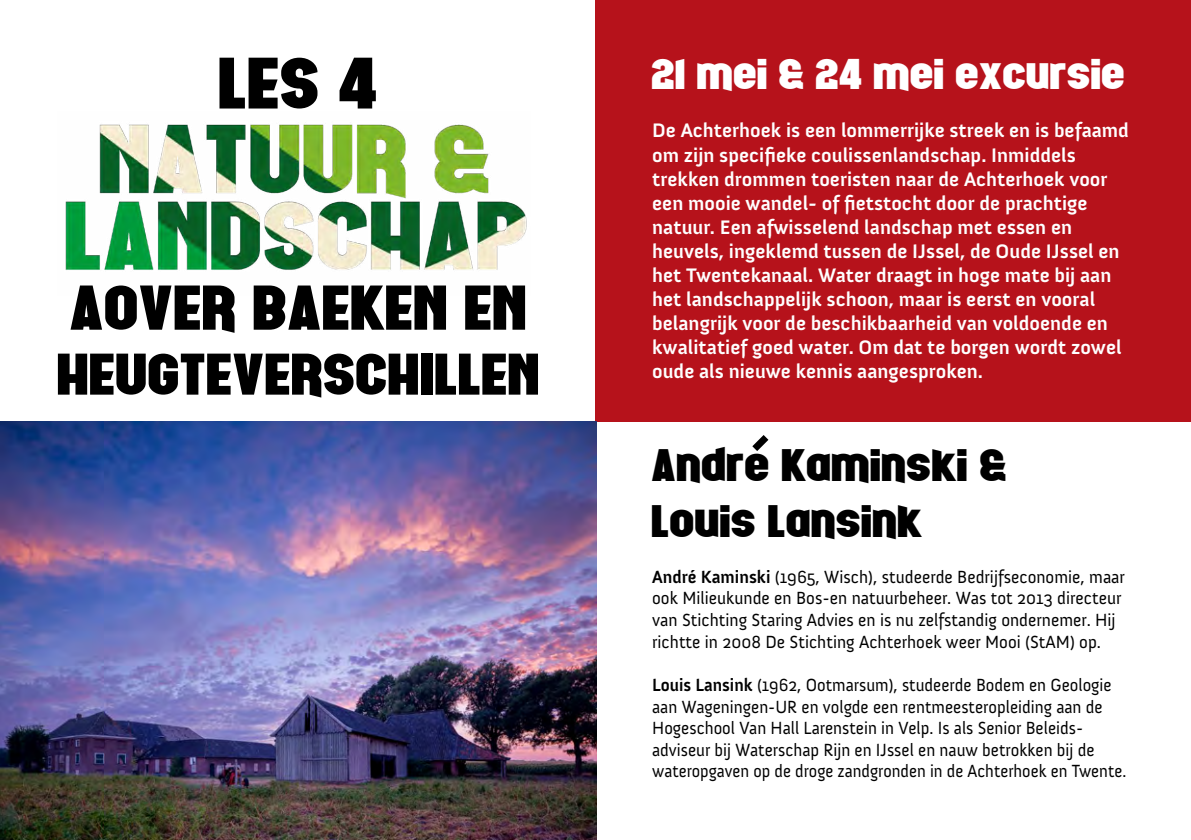
<style>
.page{position:relative;width:1191px;height:840px;background:#fff}
.page>*{position:absolute;margin:0;border:0;box-sizing:border-box;transform-origin:0 0}
.t1{font:74.2px "Fight Night";color:#000}
.t2{font:64.6px "Fight Night";color:#000}
.t3{font:60px "Fight Night";color:#000}
.t4{font:46.6px/56px "Fight Night";color:#000}
.t5{font:44px "Fight Night";color:#fff}
.t6{font:700 20px/24px "Anivers";color:#fff}
.t7{font:18px/21.6px "Anivers";color:#000;scale:.95 1}
.t8{font:18px/21.6px "Anivers";color:#000}
.s1{font-weight:700}
</style>
<div class="page">
<div style="left:595px;top:0;width:596px;height:421px;background:#b6121b"></div>
<img style="left:0;top:421px;width:596px;height:418px">
<img style="left:65px;top:124px;width:462px;height:146px">
<h1 class="t1" style="left:219px;top:54px;width:161px">LES 4</h1>
<h2 class="t2" style="left:71px;top:282px;width:459px">AOVER BAEKEN EN</h2>
<h3 class="t3" style="left:58px;top:350px;width:484px">HEUGTEVERSCHILLEN</h3>
<h3 class="t5" style="left:652px;top:57px;width:475px">21 mei &amp; 24 mei excursie</h3>
<p class="t6" style="left:652px;top:119px;width:478px">De Achterhoek is een lommerrijke streek en is befaamd om zijn specifieke coulissenlandschap. Inmiddels trekken drommen toeristen naar de Achterhoek voor een mooie wandel- of fietstocht door de prachtige natuur. Een afwisselend landschap met essen en heuvels, ingeklemd tussen de IJssel, de Oude IJssel en het Twentekanaal. Water draagt in hoge mate bij aan het landschappelijk schoon, maar is eerst en vooral belangrijk voor de beschikbaarheid van voldoende en kwalitatief goed water. Om dat te borgen wordt zowel oude als nieuwe kennis aangesproken.</p>
<h3 class="t4" style="left:652px;top:440px;width:357px">Andre Kaminski &amp;<br>Louis Lansink</h3>
<p class="t8" style="left:652px;top:566px;width:474px"><span class="s1">André Kaminski</span> (1965, Wisch), studeerde Bedrijfseconomie, maar ook Milieukunde en Bos-en natuurbeheer. Was tot 2013 directeur van Stichting Staring Advies en is nu zelfstandig ondernemer. Hij richtte in 2008 De Stichting Achterhoek weer Mooi (StAM) op.</p>
<p class="t7" style="left:652px;top:674px;width:500px"><span class="s1">Louis Lansink</span> (1962, Ootmarsum), studeerde Bodem en Geologie aan Wageningen-UR en volgde een rentmeesteropleiding aan de Hogeschool Van Hall Larenstein in Velp. Is als Senior Beleids&shy;adviseur bij Waterschap Rijn en IJssel en nauw betrokken bij de wateropgaven op de droge zandgronden in de Achterhoek en Twente.</p>
</div>
